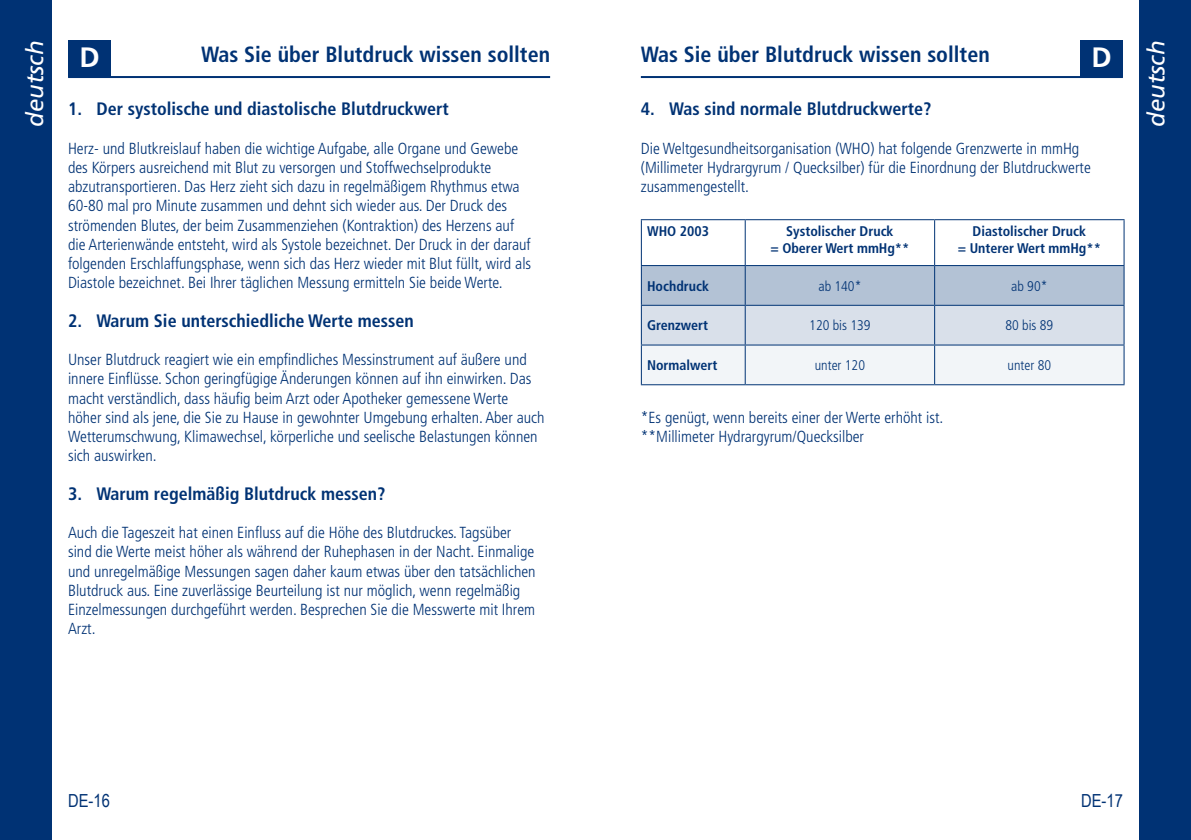
<style>
.page{position:relative;width:1191px;height:840px;background:#fff}
.page>*{position:absolute;margin:0;border:0;box-sizing:border-box;transform-origin:0 0}
.t1{font:700 28px "Frutiger LT Std";color:#fff}
.t2{font:italic 24px "Frutiger LT Std";color:#fff}
.t3{font:700 condensed 22px "Frutiger LT Std";color:#003274}
.t4{font:700 condensed 18px "Frutiger LT Std";color:#003274}
.t5{font:18px "Arial Narrow";color:#003274}
.t6{font:300 condensed 16px/19.2px "Frutiger LT Std";color:#003274}
.t7{font:700 condensed 14px/16.8px "Frutiger LT Std";color:#003274;text-align:center}
.t8{font:300 condensed 14px "Frutiger LT Std";color:#003274}
</style>
<div class="page">
<hr style="left:68px;top:76px;width:482px;height:2px;background:#003274">
<hr style="left:641px;top:76px;width:482px;height:2px;background:#003274">
<div style="left:0;top:0;width:51px;height:839px;background:#003274"></div>
<div style="left:68px;top:40px;width:43px;height:37px;background:#003274"></div>
<div style="left:1140px;top:0;width:51px;height:839px;background:#003274"></div>
<div style="left:1080px;top:40px;width:43px;height:37px;background:#003274"></div>
<svg style="left:642px;top:266px;width:481px;height:118px"></svg>
<hr style="left:641px;top:220px;width:1px;height:45px;background:#003374">
<hr style="left:641px;top:219px;width:104px;height:1px;background:#003374">
<hr style="left:745px;top:219px;width:189px;height:1px;background:#003374">
<hr style="left:934px;top:219px;width:190px;height:1px;background:#003374">
<hr style="left:744px;top:220px;width:1px;height:45px;background:#003374">
<hr style="left:934px;top:220px;width:1px;height:45px;background:#003374">
<hr style="left:1123px;top:220px;width:1px;height:45px;background:#003374">
<hr style="left:641px;top:266px;width:1px;height:38px;background:#003374">
<hr style="left:641px;top:265px;width:104px;height:1px;background:#003374">
<hr style="left:745px;top:265px;width:189px;height:1px;background:#003374">
<hr style="left:934px;top:265px;width:190px;height:1px;background:#003374">
<hr style="left:744px;top:266px;width:1px;height:38px;background:#003374">
<hr style="left:934px;top:266px;width:1px;height:38px;background:#003374">
<hr style="left:1123px;top:266px;width:1px;height:38px;background:#003374">
<hr style="left:641px;top:305px;width:1px;height:39px;background:#003374">
<hr style="left:641px;top:304px;width:104px;height:1px;background:#003374">
<hr style="left:745px;top:304px;width:189px;height:1px;background:#003374">
<hr style="left:934px;top:304px;width:190px;height:1px;background:#003374">
<hr style="left:744px;top:305px;width:1px;height:39px;background:#003374">
<hr style="left:934px;top:305px;width:1px;height:39px;background:#003374">
<hr style="left:1123px;top:305px;width:1px;height:39px;background:#003374">
<hr style="left:641px;top:345px;width:1px;height:39px;background:#003374">
<hr style="left:641px;top:344px;width:104px;height:1px;background:#003374">
<hr style="left:745px;top:344px;width:189px;height:1px;background:#003374">
<hr style="left:934px;top:344px;width:190px;height:1px;background:#003374">
<hr style="left:744px;top:345px;width:1px;height:39px;background:#003374">
<hr style="left:934px;top:345px;width:1px;height:39px;background:#003374">
<hr style="left:1123px;top:345px;width:1px;height:39px;background:#003374">
<hr style="left:641px;top:384px;width:104px;height:1px;background:#003374">
<hr style="left:745px;top:384px;width:189px;height:1px;background:#003374">
<hr style="left:934px;top:384px;width:190px;height:1px;background:#003374">
<h2 class="t2" style="left:21px;top:127px;width:88px;rotate:-90deg">deutsch</h2>
<h1 class="t1" style="left:79px;top:41px;width:22px">D</h1>
<h3 class="t3" style="left:201px;top:41px;width:350px">Was Sie über Blutdruck wissen sollten</h3>
<h3 class="t3" style="left:641px;top:41px;width:350px">Was Sie über Blutdruck wissen sollten</h3>
<h1 class="t1" style="left:1091px;top:41px;width:22px">D</h1>
<p class="t4" style="left:68px;top:98px;width:382px">1. Der systolische und diastolische Blutdruckwert</p>
<p class="t6" style="left:68px;top:139px;width:465px">Herz- und Blutkreislauf haben die wichtige Aufgabe, alle Organe und Gewebe des Körpers ausreichend mit Blut zu versorgen und Stoffwechselprodukte abzutransportieren. Das Herz zieht sich dazu in regelmäßigem Rhythmus etwa 60-80 mal pro Minute zusammen und dehnt sich wieder aus. Der Druck des strömenden Blutes, der beim Zusammenziehen (Kontraktion) des Herzens auf die Arterienwände entsteht, wird als Systole bezeichnet. Der Druck in der darauf folgenden Erschlaffungsphase, wenn sich das Herz wieder mit Blut füllt, wird als Diastole bezeichnet. Bei Ihrer täglichen Messung ermitteln Sie beide Werte.</p>
<p class="t4" style="left:68px;top:309px;width:347px">2. Warum Sie unterschiedliche Werte messen</p>
<p class="t6" style="left:68px;top:350px;width:478px">Unser Blutdruck reagiert wie ein empfindliches Messinstrument auf äußere und innere Einflüsse. Schon geringfügige Änderungen können auf ihn einwirken. Das macht verständlich, dass häufig beim Arzt oder Apotheker gemessene Werte höher sind als jene, die Sie zu Hause in gewohnter Umgebung erhalten. Aber auch Wetterumschwung, Klimawechsel, körperliche und seelische Belastungen können sich auswirken.</p>
<p class="t4" style="left:641px;top:98px;width:292px">4. Was sind normale Blutdruckwerte?</p>
<p class="t6" style="left:641px;top:139px;width:451px">Die Weltgesundheitsorganisation (WHO) hat folgende Grenzwerte in mmHg (Millimeter Hydrargyrum / Quecksilber) für die Einordnung der Blutdruckwerte zusammengestellt.</p>
<p class="t7" style="left:647px;top:222px;width:64px">WHO 2003</p>
<p class="t7" style="left:770px;top:222px;width:141px">Systolischer Druck<br>= Oberer Wert mmHg**</p>
<p class="t7" style="left:957px;top:222px;width:145px">Diastolischer Druck<br>= Unterer Wert mmHg**</p>
<p class="t7" style="left:647px;top:277px;width:63px">Hochdruck</p>
<p class="t8" style="left:818px;top:278px;width:44px">ab 140*</p>
<p class="t8" style="left:1011px;top:278px;width:38px">ab 90*</p>
<p class="t7" style="left:647px;top:317px;width:63px">Grenzwert</p>
<p class="t8" style="left:809px;top:317px;width:63px">120 bis 139</p>
<p class="t8" style="left:1005px;top:317px;width:49px">80 bis 89</p>
<p class="t7" style="left:647px;top:357px;width:72px">Normalwert</p>
<p class="t8" style="left:815px;top:357px;width:52px">unter 120</p>
<p class="t8" style="left:1007px;top:357px;width:45px">unter 80</p>
<p class="t6" style="left:641px;top:407px;width:304px">*Es genügt, wenn bereits einer der Werte erhöht ist. **Millimeter Hydrargyrum/Quecksilber</p>
<p class="t4" style="left:68px;top:482px;width:319px">3. Warum regelmäßig Blutdruck messen?</p>
<p class="t6" style="left:68px;top:523px;width:469px">Auch die Tageszeit hat einen Einfluss auf die Höhe des Blutdruckes. Tagsüber sind die Werte meist höher als während der Ruhephasen in der Nacht. Einmalige und unregelmäßige Messungen sagen daher kaum etwas über den tatsächlichen Blutdruck aus. Eine zuverlässige Beurteilung ist nur möglich, wenn regelmäßig Einzelmessungen durchgeführt werden. Besprechen Sie die Messwerte mit Ihrem Arzt.</p>
<h2 class="t2" style="left:1142px;top:127px;width:88px;rotate:-90deg">deutsch</h2>
<p class="t5" style="left:68px;top:787px;width:43px">DE-16</p>
<p class="t5" style="left:1081px;top:787px;width:43px">DE-17</p>
</div>
